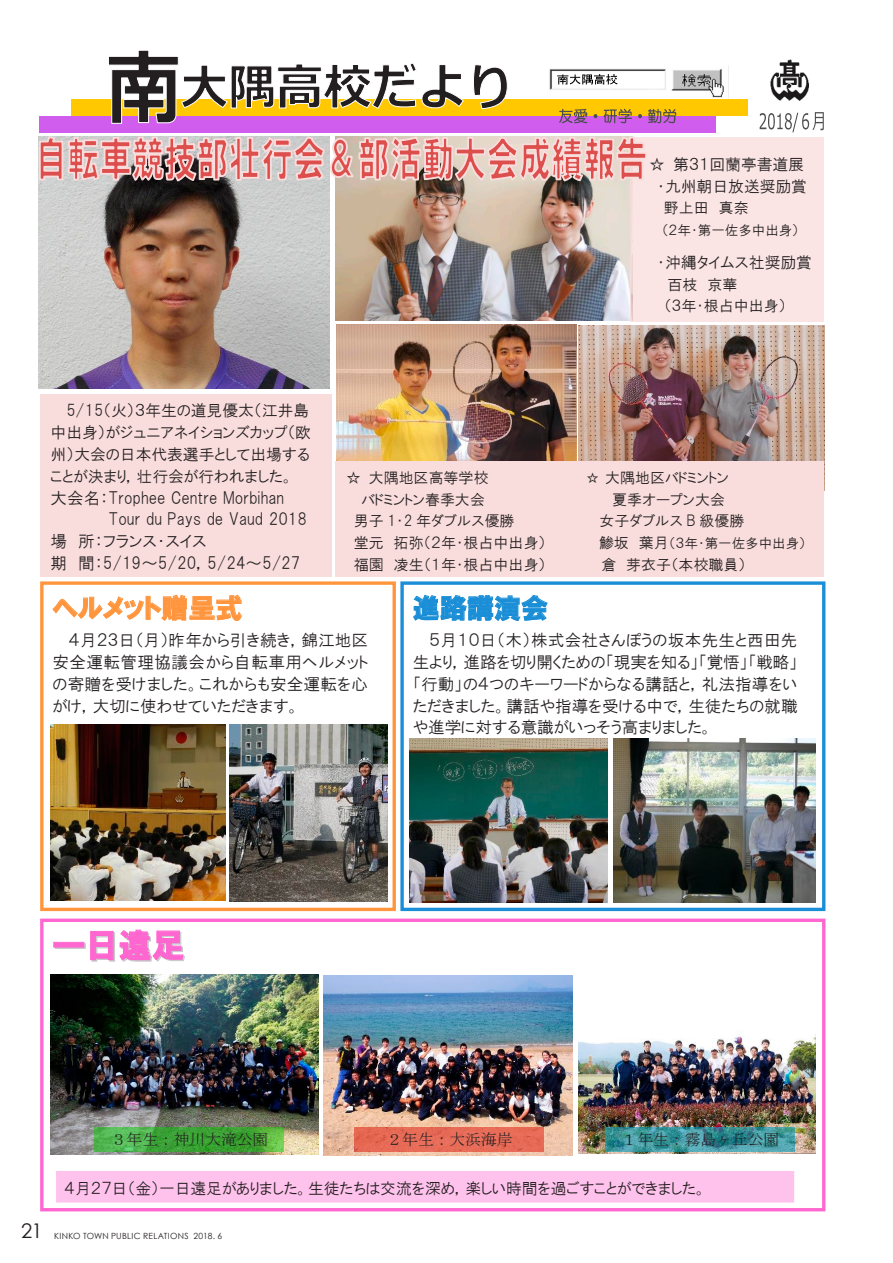
<style>
.page{position:relative;width:893px;height:1263px;background:#fff}
.page>*{position:absolute;margin:0;border:0;box-sizing:border-box;transform-origin:0 0}
.t1{font:33px "HGP Soei Kakugothic UB";color:#ff66d0}
.t2{font:27px "HGP Soei Kakugothic UB";letter-spacing:.005em;color:#ff963e}
.t3{font:27px "HGP Soei Kakugothic UB";letter-spacing:.005em;color:#1a8ed6}
.t4{font:20.25px "Century Gothic";color:#231f20}
.t5{font:16.5px/21.8px "HGP Gothic M";color:#231f20;text-align:justify}
.t6{font:15.9px/21.8px "HGP Gothic M";color:#231f20}
.t7{font:15.9px "MS Mincho";color:#231f20}
.t8{font:15px/21.6px "HGP Gothic M";color:#231f20}
.t9{font:13.5px "HGP Gothic M";color:#231f20}
.t10{font:8.55px "Century Gothic";letter-spacing:.035em;color:#231f20}
.s1{font-size:15px}
</style>
<div class="page">
<div style="left:40px;top:918px;width:785px;height:293px;border:3px solid #ff66d0"></div>
<div style="left:55px;top:943px;width:31px;height:6px;border:1px solid #c7c8ca"></div>
<div style="left:53px;top:942px;width:31px;height:5px;border:1px solid #ff66d0"></div>
<svg style="left:90px;top:929px;width:95px;height:33px"></svg>
<div style="left:400px;top:581px;width:425px;height:330px;border:3px solid #1a8ed6"></div>
<svg style="left:413px;top:594px;width:135px;height:27px"></svg>
<div style="left:40px;top:581px;width:356px;height:330px;border:3px solid #ff963e"></div>
<svg style="left:52px;top:594px;width:190px;height:27px"></svg>
<img style="left:51px;top:974px;width:268px;height:181px">
<img style="left:323px;top:976px;width:250px;height:179px">
<img style="left:578px;top:1033px;width:237px;height:120px">
<img style="left:51px;top:724px;width:174px;height:176px">
<img style="left:229px;top:724px;width:158px;height:177px">
<img style="left:410px;top:739px;width:197px;height:164px">
<img style="left:613px;top:739px;width:203px;height:164px">
<img style="left:770px;top:60px;width:38px;height:41px">
<img style="left:676px;top:69px;width:52px;height:31px">
<img style="left:39px;top:183px;width:290px;height:205px">
<img style="left:335px;top:183px;width:295px;height:138px">
<div style="left:71px;top:100px;width:676px;height:16px;background:#ffc800"></div>
<div style="left:40px;top:116px;width:676px;height:16px;background:#d05ded"></div>
<img style="left:578px;top:325px;width:246px;height:136px">
<svg style="left:760px;top:112px;width:64px;height:20px"></svg>
<div style="left:40px;top:394px;width:291px;height:183px;background:#f9dcdc"></div>
<div style="left:95px;top:1127px;width:189px;height:24px;background:#00cd00;opacity:.5"></div>
<div style="left:355px;top:1127px;width:189px;height:24px;background:#e76b57"></div>
<div style="left:606px;top:1127px;width:189px;height:24px;background:#009ebd;opacity:.6"></div>
<div style="left:56px;top:1170px;width:739px;height:33px;background:#ffc2ec"></div>
<div style="left:55px;top:1170px;width:740px;height:33px;border:1px solid #fff"></div>
<div style="left:630px;top:137px;width:194px;height:185px;background:#fae4e4"></div>
<img style="left:336px;top:324px;width:240px;height:137px">
<svg style="left:38px;top:50px;width:638px;height:133px"></svg>
<div style="left:335px;top:461px;width:489px;height:116px;background:#f9dcdc"></div>
<p class="t6" style="left:51px;top:400px;width:262px;text-indent:16px">5/15（火）３年生の道見優太（江井島中出身）がジュニアネイションズカップ（欧州）大会の日本代表選手として出場することが決まり，壮行会が行われました。</p>
<p class="t5" style="left:51px;top:487px;width:235px">大会名：Trophee Centre Morbihan</p>
<p class="t5" style="left:109px;top:508px;width:200px">Tour du Pays de Vaud 2018</p>
<p class="t5" style="left:51px;top:530px;width:158px">場 所：フランス・スイス</p>
<p class="t5" style="left:51px;top:552px;width:251px">期 間：5/19～5/20，5/24～5/27</p>
<p class="t6" style="left:649px;top:154px;width:159px;text-align:center">☆ 第３１回蘭亭書道展・九州朝日放送奨励賞</p>
<p class="t8" style="left:664px;top:197px;width:86px">野上田 真奈</p>
<p class="t9" style="left:662px;top:223px;width:139px">（２年・第一佐多中出身）</p>
<p class="t6" style="left:657px;top:251px;width:156px">・沖縄タイムス社奨励賞</p>
<p class="t8" style="left:664px;top:273px;width:124px">百枝 京華<br>（３年・根占中出身）</p>
<p class="t8" style="left:346px;top:467px;width:144px">☆ 大隅地区高等学校</p>
<p class="t8" style="left:586px;top:467px;width:144px">☆ 大隅地区バドミントン</p>
<p class="t8" style="left:361px;top:488px;width:125px">バドミントン春季大会</p>
<p class="t8" style="left:612px;top:488px;width:114px">夏季オープン大会</p>
<p class="t8" style="left:354px;top:510px;width:162px">男子 1・2 年ダブルス優勝</p>
<p class="t8" style="left:599px;top:510px;width:147px">女子ダブルス B 級優勝</p>
<p class="t8" style="left:354px;top:532px;width:194px">堂元 拓弥（２年・根占中出身）</p>
<p class="t9" style="left:599px;top:537px;width:208px"><span class="s1">鯵坂 葉月</span>（３年・第一佐多中出身）</p>
<p class="t8" style="left:354px;top:554px;width:194px">福園 凌生（１年・根占中出身）</p>
<p class="t8" style="left:601px;top:554px;width:146px">倉 芽衣子（本校職員）</p>
<h2 class="t2" style="left:52px;top:594px;width:192px">ヘルメット贈呈式</h2>
<p class="t5" style="left:52px;top:629px;width:317px;text-indent:17px">４月２３日（月）昨年から引き続き，錦江地区安全運転管理協議会から自転車用ヘルメットの寄贈を受けました。これからも安全運転を心がけ，大切に使わせていただきます。</p>
<h2 class="t3" style="left:413px;top:594px;width:137px">進路講演会</h2>
<p class="t5" style="left:413px;top:629px;width:386px;text-indent:17px">５月１０日（木）株式会社さんぽうの坂本先生と西田先生より，進路を切り開くための「現実を知る」「覚悟」「戦略」「行動」の４つのキーワードからなる講話と，礼法指導をいただきました。講話や指導を受ける中で，生徒たちの就職や進学に対する意識がいっそう高まりました。</p>
<h1 class="t1" style="left:52px;top:928px;width:134px">一日遠足</h1>
<p class="t7" style="left:111px;top:1131px;width:159px">３年生：神川大滝公園</p>
<p class="t7" style="left:386px;top:1131px;width:128px">２年生：大浜海岸</p>
<p class="t7" style="left:622px;top:1131px;width:159px">１年生：霧島ヶ丘公園</p>
<p class="t6" style="left:65px;top:1177px;width:643px">４月２７日（金）一日遠足がありました。生徒たちは交流を深め，楽しい時間を過ごすことができました。</p>
<p class="t4" style="left:21px;top:1217px;width:23px">21</p>
<p class="t10" style="left:54px;top:1229px;width:169px">KINKO TOWN PUBLIC RELATIONS 2018. 6</p>
</div>
